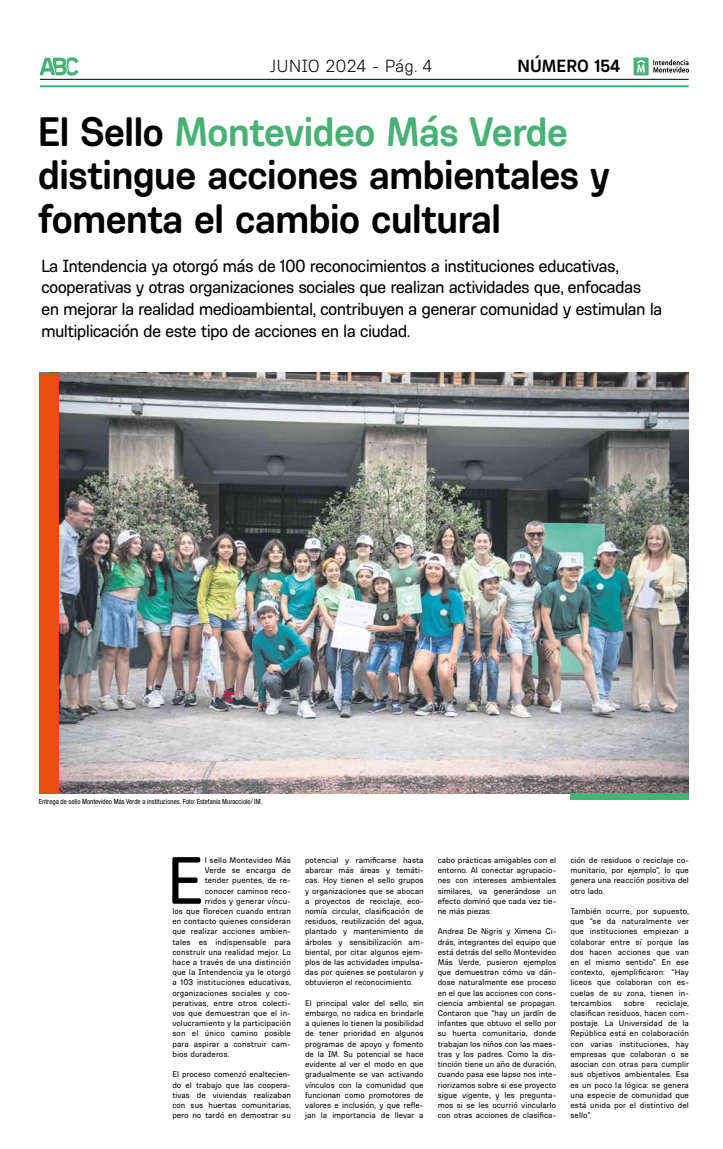
<style>
.page{position:relative;width:723px;height:1149px;background:#fff}
.page>*{position:absolute;margin:0;border:0;box-sizing:border-box;transform-origin:0 0}
.t1{font:68.5px "Ciudadana";color:#000}
.t2{font:700 42px/43px "Ciudadana";letter-spacing:-.025em;color:#000}
.t3{font:18px/21.7px "Ciudadana";letter-spacing:-.04em;color:#000}
.t4{font:300 18px "Ciudadana";color:#000}
.t5{font:700 18px "Ciudadana";color:#000}
.t6{font:8.5px/10.2px "Ciudadana";letter-spacing:.01em;color:#000;text-align:justify}
.t7{font:condensed 7px "Helvetica Neue LT Std";color:#000}
.s1{color:#48b276}
</style>
<div class="page">
<hr style="left:40px;top:79px;width:649px;height:1px;background:#000">
<hr style="left:40px;top:85px;width:649px;height:2px;background:#48b276">
<svg style="left:40px;top:57px;width:39px;height:19px"></svg>
<svg style="left:633px;top:57px;width:56px;height:18px"></svg>
<img style="left:59px;top:373px;width:630px;height:420px">
<div style="left:570px;top:793px;width:119px;height:6px;background:#48b276"></div>
<div style="left:40px;top:373px;width:19px;height:420px;background:#e94e0f"></div>
<h3 class="t4" style="left:270px;top:56px;width:164px">JUNIO 2024 - Pág. 4</h3>
<h3 class="t5" style="left:517px;top:55px;width:104px">NÚMERO 154</h3>
<h2 class="t2" style="left:38px;top:110px;width:574px">El Sello <span class="s1">Montevideo Más Verde </span>distingue acciones ambientales y fomenta el cambio cultural</h2>
<p class="t3" style="left:41px;top:254px;width:623px">La Intendencia ya otorgó más de 100 reconocimientos a instituciones educativas, cooperativas y otras organizaciones sociales que realizan actividades que, enfocadas en mejorar la realidad medioambiental, contribuyen a generar comunidad y estimulan la multiplicación de este tipo de acciones en la ciudad.</p>
<p class="t7" style="left:39px;top:797px;width:225px">Entrega de sello Montevideo Más Verde a instituciones. Foto: Estefanía Muracciole/ IM.</p>
<h1 class="t1" style="left:167px;top:839px;width:39px">E</h1>
<p class="t6" style="left:205px;top:854px;width:88px">l sello Montevideo Más</p>
<p class="t6" style="left:205px;top:864px;width:88px">Verde se encarga de</p>
<p class="t6" style="left:205px;top:874px;width:88px">tender puentes, de re-</p>
<p class="t6" style="left:205px;top:885px;width:88px">conocer caminos reco-</p>
<p class="t6" style="left:205px;top:895px;width:88px">rridos y generar víncu-</p>
<p class="t6" style="left:172px;top:905px;width:120px">los que florecen cuando entran</p>
<p class="t6" style="left:172px;top:915px;width:120px">en contacto quienes consideran</p>
<p class="t6" style="left:172px;top:925px;width:120px">que realizar acciones ambien-</p>
<p class="t6" style="left:172px;top:936px;width:120px">tales es indispensable para</p>
<p class="t6" style="left:172px;top:946px;width:120px">construir una realidad mejor. Lo</p>
<p class="t6" style="left:172px;top:956px;width:120px">hace a través de una distinción</p>
<p class="t6" style="left:172px;top:966px;width:120px">que la Intendencia ya le otorgó</p>
<p class="t6" style="left:172px;top:976px;width:120px">a 103 instituciones educativas,</p>
<p class="t6" style="left:172px;top:987px;width:120px">organizaciones sociales y coo-</p>
<p class="t6" style="left:172px;top:997px;width:120px">perativas, entre otros colecti-</p>
<p class="t6" style="left:172px;top:1007px;width:120px">vos que demuestran que el in-</p>
<p class="t6" style="left:172px;top:1017px;width:120px">volucramiento y la participación</p>
<p class="t6" style="left:172px;top:1027px;width:120px">son el único camino posible</p>
<p class="t6" style="left:172px;top:1038px;width:120px">para aspirar a construir cam-</p>
<p class="t6" style="left:172px;top:1048px;width:58px">bios duraderos.</p>
<p class="t6" style="left:172px;top:1068px;width:120px">El proceso comenzó enaltecien&shy;do el trabajo que las coopera&shy;tivas de viviendas realizaban con sus huertas comunitarias, pero no tardó en demostrar su</p>
<p class="t6" style="left:305px;top:854px;width:120px">potencial y ramificarse hasta abarcar más áreas y temáti&shy;cas. Hoy tienen el sello grupos y organizaciones que se abocan a proyectos de reciclaje, eco&shy;nomía circular, clasificación de residuos, reutilización del agua, plantado y mantenimiento de árboles y sensibilización am&shy;biental, por citar algunos ejem&shy;plos de las actividades impulsa&shy;das por quienes se postularon y obtuvieron el reconocimiento.</p>
<p class="t6" style="left:305px;top:997px;width:120px">El principal valor del sello, sin embargo, no radica en brindarle a quienes lo tienen la posibilidad de tener prioridad en algunos programas de apoyo y fomento de la IM. Su potencial se hace evidente al ver el modo en que gradualmente se van activando vínculos con la comunidad que funcionan como promotores de valores e inclusión, y que refle&shy;jan la importancia de llevar a</p>
<p class="t6" style="left:438px;top:854px;width:120px">cabo prácticas amigables con el entorno. Al conectar agrupacio&shy;nes con intereses ambientales similares, va generándose un efecto dominó que cada vez tie&shy;ne más piezas.</p>
<p class="t6" style="left:438px;top:925px;width:120px">Andrea De Nigris y Ximena Ci&shy;drás, integrantes del equipo que está detrás del sello Montevideo Más Verde, pusieron ejemplos que demuestran cómo va dán&shy;dose naturalmente ese proceso en el que las acciones con cons&shy;ciencia ambiental se propagan.<br>Contaron que “hay un jardín de infantes que obtuvo el sello por su huerta comunitaria, donde trabajan los niños con las maes&shy;tras y los padres. Como la dis&shy;tinción tiene un año de duración, cuando pasa ese lapso nos inte&shy;riorizamos sobre si ese proyecto sigue vigente, y les pregunta&shy;mos si se les ocurrió vincularlo con otras acciones de clasifica-</p>
<p class="t6" style="left:570px;top:854px;width:120px">ción de residuos o reciclaje co&shy;munitario, por ejemplo”, lo que genera una reacción positiva del otro lado.</p>
<p class="t6" style="left:570px;top:905px;width:120px">También ocurre, por supuesto, que “se da naturalmente ver que instituciones empiezan a colaborar entre sí porque las dos hacen acciones que van en el mismo sentido”. En ese contexto, ejemplificaron: “Hay liceos que colaboran con es&shy;cuelas de su zona, tienen in&shy;tercambios</p>
<p class="t6" style="left:570px;top:997px;width:120px;text-indent:86px">reciclaje, clasifican residuos, hacen com&shy;postaje. La Universidad de la República está en colaboración con varias instituciones, hay empresas que colaboran o se asocian con otras para cumplir sus objetivos ambientales. Esa es un poco la lógica: se genera una especie de comunidad que está unida por el distintivo del sello”.</p>
<p class="t6" style="left:624px;top:997px;width:22px">sobre</p>
</div>
